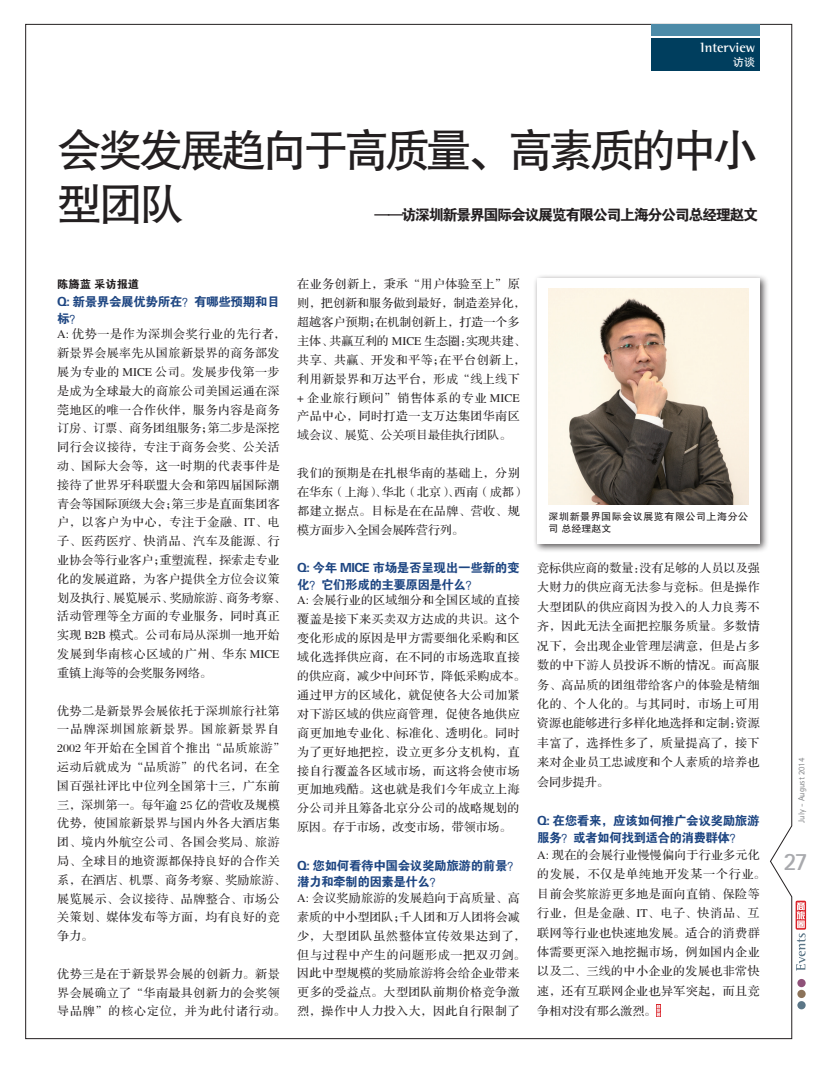
<style>
.page{position:relative;width:819px;height:1065px;background:#fff}
.page>*{position:absolute;margin:0;border:0;box-sizing:border-box;transform-origin:0 0}
.t1{font:45px/54px "FZHTJW GB1 0";letter-spacing:-.09em;color:#231f20}
.t2{font:700 25px "Rotis Sans Serif Std";color:#a8a9ad}
.t3{font:15px "FZDHTJW GB1 0";letter-spacing:-.09em;color:#231f20}
.t4{font:700 13.75px "Rotis Semi Serif Std";color:#fff}
.t5{font:12.5px/16.4px "FZDHTJW GB1 0";letter-spacing:-.03em;color:#1e4682}
.t6{font:11.88px/18.8px "FZS3 K GBK1 0";letter-spacing:.045em;color:#231f20}
.t7{font:11.25px "FZDHTJW GB1 0";color:#231f20}
.t8{font:11.25px "FZHTJW GB1 0";color:#fff}
.t9{font:10px/12px "FZHTJW GB1 0";letter-spacing:.05em;color:#231f20}
.t10{font:8.75px "Rotis Sans Serif Std";color:#808285}
</style>
<div class="page">
<svg style="left:797px;top:978px;width:8px;height:8px"></svg>
<div style="left:797px;top:989px;width:8px;height:8px;background:#8c735a;border-radius:50%"></div>
<svg style="left:797px;top:1000px;width:8px;height:8px"></svg>
<svg style="left:795px;top:901px;width:10px;height:69px"></svg>
<div style="left:651px;top:38px;width:108px;height:32px;background:#003e5e"></div>
<div style="left:651px;top:24px;width:108px;height:12px;background:#4d8ba8"></div>
<svg style="left:656px;top:1004px;width:4px;height:12px"></svg>
<div style="left:532px;top:273px;width:236px;height:279px;background:#231f20;opacity:.75"></div>
<div style="left:537px;top:278px;width:222px;height:265px;background:#fff"></div>
<img style="left:548px;top:288px;width:199px;height:217px">
<p class="t4" style="left:700px;top:40px;width:56px">Interview</p>
<p class="t8" style="left:732px;top:56px;width:24px">访谈</p>
<p class="t1" style="left:57px;top:123px;width:702px">会奖发展趋向于高质量、高素质的中小型团队</p>
<p class="t3" style="left:374px;top:206px;width:385px">——访深圳新景界国际会议展览有限公司上海分公司总经理赵文</p>
<p class="t7" style="left:57px;top:277px;width:83px">陈旖蓝 采访报道</p>
<p class="t5" style="left:57px;top:294px;width:224px">Q: 新景界会展优势所在？有哪些预期和目标？</p>
<p class="t6" style="left:57px;top:325px;width:229px">A: 优势一是作为深圳会奖行业的先行者，新景界会展率先从国旅新景界的商务部发展为专业的 MICE 公司。发展步伐第一步是成为全球最大的商旅公司美国运通在深莞地区的唯一合作伙伴，服务内容是商务订房、订票、商务团组服务；第二步是深挖同行会议接待，专注于商务会奖、公关活动、国际大会等，这一时期的代表事件是接待了世界牙科联盟大会和第四届国际潮青会等国际顶级大会；第三步是直面集团客户，以客户为中心，专注于金融、IT、电子、医药医疗、快消品、汽车及能源、行业协会等行业客户；重塑流程，探索走专业化的发展道路，为客户提供全方位会议策划及执行、展览展示、奖励旅游、商务考察、活动管理等全方面的专业服务，同时真正实现 B2B 模式。公司布局从深圳一地开始发展到华南核心区域的广州、华东 MICE重镇上海等的会奖服务网络。</p>
<p class="t6" style="left:57px;top:701px;width:230px">优势二是新景界会展依托于深圳旅行社第一品牌深圳国旅新景界。国旅新景界自<br>2002 年开始在全国首个推出“品质旅游”运动后就成为“品质游”的代名词，在全国百强社评比中位列全国第十三，广东前三，深圳第一。每年逾 25 亿的营收及规模优势，使国旅新景界与国内外各大酒店集团、境内外航空公司、各国会奖局、旅游局、全球目的地资源都保持良好的合作关系，在酒店、机票、商务考察、奖励旅游、展览展示、会议接待、品牌整合、市场公关策划、媒体发布等方面，均有良好的竞争力。</p>
<p class="t6" style="left:57px;top:964px;width:229px">优势三是在于新景界会展的创新力。新景界会展确立了“华南最具创新力的会奖领导品牌”的核心定位，并为此付诸行动。</p>
<p class="t6" style="left:297px;top:275px;width:229px">在业务创新上，秉承“用户体验至上”原则，把创新和服务做到最好，制造差异化，超越客户预期；在机制创新上，打造一个多主体、共赢互利的 MICE 生态圈：实现共建、共享、共赢、开发和平等；在平台创新上，利用新景界和万达平台，形成“线上线下+ 企业旅行顾问”销售体系的专业 MICE产品中心，同时打造一支万达集团华南区域会议、展览、公关项目最佳执行团队。</p>
<p class="t6" style="left:297px;top:464px;width:229px">我们的预期是在扎根华南的基础上，分别在华东（上海）、华北（北京）、西南（成都）都建立据点。目标是在在品牌、营收、规模方面步入全国会展阵营行列。</p>
<p class="t5" style="left:297px;top:559px;width:224px">Q: 今年 MICE 市场是否呈现出一些新的变化？它们形成的主要原因是什么？</p>
<p class="t6" style="left:297px;top:591px;width:229px">A: 会展行业的区域细分和全国区域的直接覆盖是接下来买卖双方达成的共识。这个变化形成的原因是甲方需要细化采购和区域化选择供应商，在不同的市场选取直接的供应商，减少中间环节，降低采购成本。通过甲方的区域化，就促使各大公司加紧对下游区域的供应商管理，促使各地供应商更加地专业化、标准化、透明化。同时为了更好地把控，设立更多分支机构，直接自行覆盖各区域市场，而这将会使市场更加地残酷。这也就是我们今年成立上海分公司并且筹备北京分公司的战略规划的原因。存于市场，改变市场，带领市场。</p>
<p class="t5" style="left:297px;top:857px;width:224px">Q: 您如何看待中国会议奖励旅游的前景？潜力和牵制的因素是什么？</p>
<p class="t6" style="left:297px;top:888px;width:229px">A: 会议奖励旅游的发展趋向于高质量、高素质的中小型团队；千人团和万人团将会减少，大型团队虽然整体宣传效果达到了，但与过程中产生的问题形成一把双刃剑。因此中型规模的奖励旅游将会给企业带来更多的受益点。大型团队前期价格竞争激烈，操作中人力投入大，因此自行限制了</p>
<p class="t9" style="left:548px;top:510px;width:201px">深圳新景界国际会议展览有限公司上海分公司 总经理赵文</p>
<p class="t6" style="left:537px;top:558px;width:224px;line-height:19.5px;text-align:justify">竞标供应商的数量：没有足够的人员以及强大财力的供应商无法参与竞标。但是操作大型团队的供应商因为投入的人力良莠不齐，因此无法全面把控服务质量。多数情况下，会出现企业管理层满意，但是占多数的中下游人员投诉不断的情况。而高服务、高品质的团组带给客户的体验是精细化的、个人化的。与其同时，市场上可用资源也能够进行多样化地选择和定制：资源丰富了，选择性多了，质量提高了，接下来对企业员工忠诚度和个人素质的培养也会同步提升。</p>
<p class="t5" style="left:537px;top:812px;width:224px;line-height:17px">Q: 在您看来，应该如何推广会议奖励旅游服务？或者如何找到适合的消费群体？</p>
<p class="t6" style="left:537px;top:845px;width:229px;line-height:19.5px">A: 现在的会展行业慢慢偏向于行业多元化的发展，不仅是单纯地开发某一个行业。目前会奖旅游更多地是面向直销、保险等行业，但是金融、IT、电子、快消品、互联网等行业也快速地发展。适合的消费群体需要更深入地挖掘市场，例如国内企业以及二、三线的中小企业的发展也非常快速，还有互联网企业也异军突起，而且竞争相对没有那么激烈。</p>
<p class="t10" style="left:796px;top:822px;width:66px;rotate:-90deg">July - August 2014</p>
<p class="t2" style="left:783px;top:845px;width:26px">27</p>
</div>
